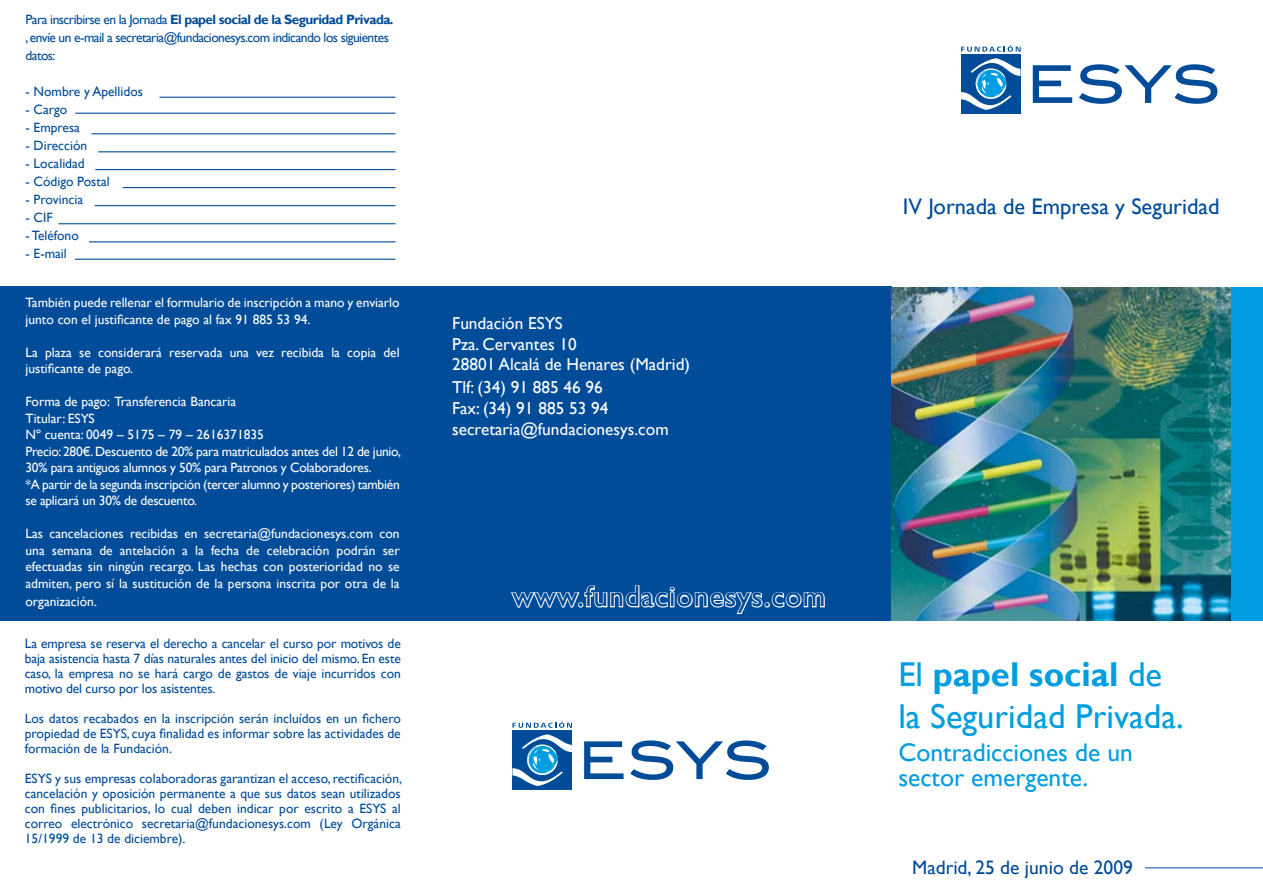
<style>
.page{position:relative;width:1263px;height:893px;background:#fff}
.page>*{position:absolute;margin:0;border:0;box-sizing:border-box;transform-origin:0 0}
.t1{font:34.5px/41.4px "Gill Sans";color:#009ee0}
.t2{font:29.25px "Gill Sans";letter-spacing:.04em;color:#004c99}
.t3{font:25.5px/25.5px "Gill Sans";color:#009ee0}
.t4{font:22.5px "Gill Sans";color:#004c99}
.t5{font:19.5px "Gill Sans";color:#004c99}
.t6{font:17.25px/20.7px "Gill Sans";color:#fff}
.t7{font:13.5px/15px "Gill Sans";color:#004c99;text-align:justify}
.t8{font:13.5px/16.5px "Gill Sans";color:#fff}
.t9{font:13.5px/16.5px "Gill Sans";letter-spacing:-.02em;color:#fff}
.t10{font:13.5px/18px "Gill Sans";letter-spacing:-.04em;color:#004c99}
.s1{font-weight:700}
</style>
<div class="page">
<div style="left:1229px;top:287px;width:34px;height:334px;background:#009ee0"></div>
<div style="left:0;top:286px;width:891px;height:335px;background:#004c99"></div>
<svg style="left:511px;top:585px;width:314px;height:30px"></svg>
<svg style="left:961px;top:45px;width:59px;height:7px"></svg>
<svg style="left:1033px;top:65px;width:39px;height:38px"></svg>
<svg style="left:1079px;top:64px;width:138px;height:40px"></svg>
<div style="left:961px;top:54px;width:59px;height:60px;background:#004c99"></div>
<svg style="left:961px;top:58px;width:59px;height:52px"></svg>
<hr style="left:159px;top:97px;width:236px;height:1px;background:#004c99">
<hr style="left:75px;top:113px;width:320px;height:1px;background:#004c99">
<hr style="left:91px;top:133px;width:304px;height:1px;background:#004c99">
<hr style="left:98px;top:151px;width:297px;height:1px;background:#004c99">
<hr style="left:95px;top:169px;width:300px;height:1px;background:#004c99">
<hr style="left:123px;top:187px;width:272px;height:1px;background:#004c99">
<hr style="left:95px;top:205px;width:300px;height:1px;background:#004c99">
<hr style="left:58px;top:223px;width:337px;height:1px;background:#004c99">
<hr style="left:89px;top:241px;width:306px;height:1px;background:#004c99">
<hr style="left:75px;top:259px;width:320px;height:1px;background:#004c99">
<svg style="left:512px;top:721px;width:60px;height:7px"></svg>
<svg style="left:584px;top:741px;width:39px;height:38px"></svg>
<svg style="left:630px;top:740px;width:139px;height:40px"></svg>
<div style="left:512px;top:730px;width:60px;height:60px;background:#004c99"></div>
<svg style="left:512px;top:734px;width:60px;height:52px"></svg>
<hr style="left:1145px;top:867px;width:118px;height:1px;background:#004c99">
<img style="left:891px;top:287px;width:340px;height:334px">
<p class="t10" style="left:26px;top:10px;width:370px">Para inscribirse en la Jornada <span class="s1">El papel social de la Seguridad Privada. </span>, envíe un e-mail a secretaria@fundacionesys.com indicando los siguientes datos:</p>
<p class="t7" style="left:26px;top:84px;width:119px">- Nombre y Apellidos</p>
<p class="t7" style="left:26px;top:102px;width:43px">- Cargo</p>
<p class="t7" style="left:26px;top:120px;width:56px">- Empresa</p>
<p class="t7" style="left:26px;top:138px;width:63px">- Dirección</p>
<p class="t7" style="left:26px;top:156px;width:61px">- Localidad</p>
<p class="t7" style="left:26px;top:174px;width:86px">- Código Postal</p>
<p class="t7" style="left:26px;top:192px;width:59px">- Provincia</p>
<p class="t7" style="left:26px;top:210px;width:29px">- CIF</p>
<p class="t7" style="left:26px;top:228px;width:55px">- Teléfono</p>
<p class="t7" style="left:26px;top:246px;width:43px">- E-mail</p>
<p class="t8" style="left:26px;top:295px;width:376px">También puede rellenar el formulario de inscripción a mano y enviarlo junto con el justificante de pago al fax 91 885 53 94.</p>
<p class="t8" style="left:26px;top:344px;width:376px">La plaza se considerará reservada una vez recibida la copia del justificante de pago.</p>
<p class="t9" style="left:26px;top:394px;width:377px">Forma de pago: Transferencia Bancaria<br>Titular: ESYS<br>Nº cuenta: 0049 – 5175 – 79 – 2616371835<br>Precio: 280€. Descuento de 20% para matriculados antes del 12 de junio, 30% para antiguos alumnos y 50% para Patronos y Colaboradores.<br>*A partir de la segunda inscripción (tercer alumno y posteriores) también se aplicará un 30% de descuento.</p>
<p class="t8" style="left:26px;top:526px;width:376px;text-align:justify">Las cancelaciones recibidas en secretaria@fundacionesys.com con una semana de antelación a la fecha de celebración podrán ser efectuadas sin ningún recargo. Las hechas con posterioridad no se admiten, pero sí la sustitución de la persona inscrita por otra de la</p>
<p class="t8" style="left:26px;top:593px;width:73px">organización.</p>
<p class="t7" style="left:25px;top:636px;width:377px">La empresa se reserva el derecho a cancelar el curso por motivos de baja asistencia hasta 7 días naturales antes del inicio del mismo. En este caso, la empresa no se hará cargo de gastos de viaje incurridos con motivo del curso por los asistentes.</p>
<p class="t7" style="left:25px;top:711px;width:377px">Los datos recabados en la inscripción serán incluídos en un fichero propiedad de ESYS, cuya finalidad es informar sobre las actividades de formación de la Fundación.</p>
<p class="t7" style="left:25px;top:771px;width:379px">ESYS y sus empresas colaboradoras garantizan el acceso, rectificación, cancelación y oposición permanente a que sus datos sean utilizados con fines publicitarios, lo cual deben indicar por escrito a ESYS al correo electrónico secretaria@fundacionesys.com (Ley Orgánica 15/1999 de 13 de diciembre).</p>
<p class="t6" style="left:452px;top:313px;width:239px">Fundación ESYS<br>Pza. Cervantes 10<br>28801 Alcalá de Henares (Madrid)</p>
<p class="t6" style="left:452px;top:378px;width:218px">Tlf: (34) 91 885 46 96<br>Fax: (34) 91 885 53 94 secretaria@fundacionesys.com</p>
<h2 class="t2" style="left:512px;top:579px;width:315px">www.fundacionesys.com</h2>
<h3 class="t4" style="left:903px;top:193px;width:318px">IV Jornada de Empresa y Seguridad</h3>
<h1 class="t1" style="left:898px;top:654px;width:287px">El <span class="s1">papel social</span> de la Seguridad Privada.</h1>
<h3 class="t3" style="left:898px;top:740px;width:236px">Contradicciones de un sector emergente.</h3>
<h3 class="t5" style="left:912px;top:856px;width:222px">Madrid, 25 de junio de 2009</h3>
</div>
